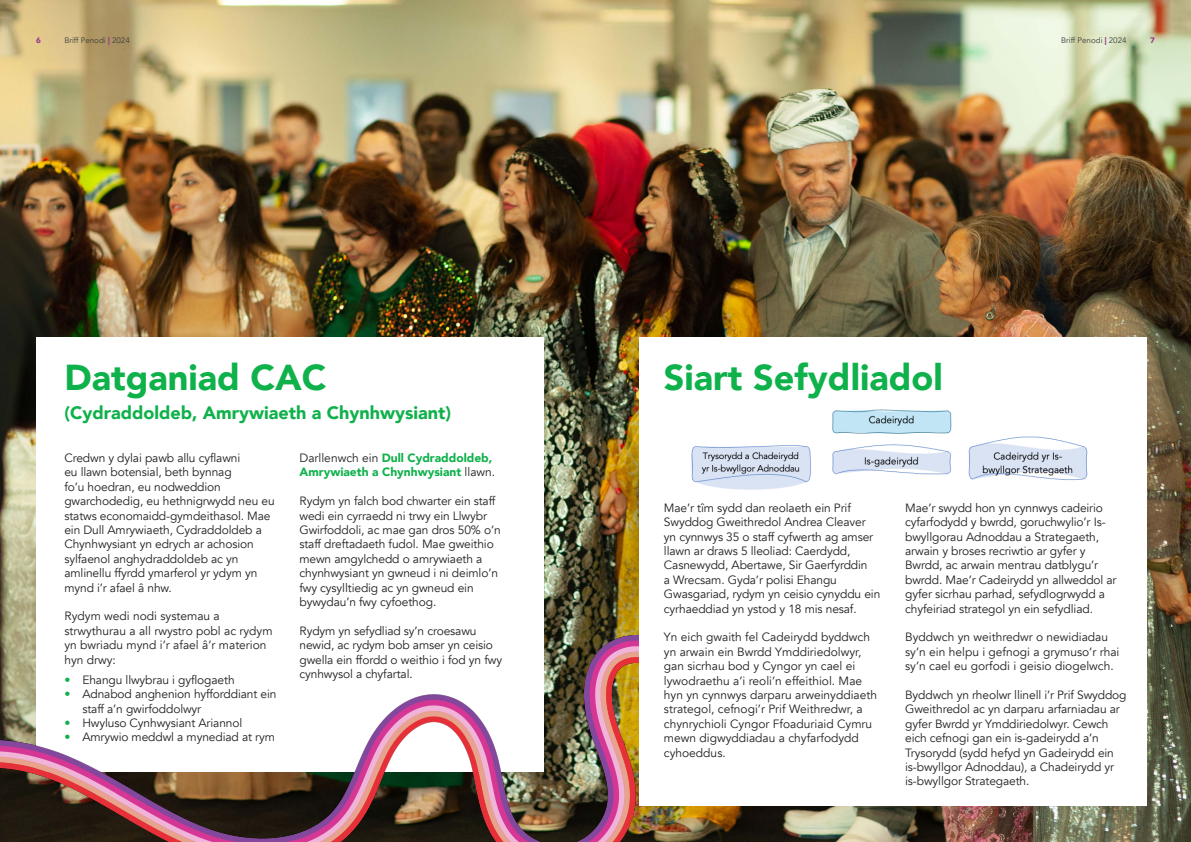
<style>
.page{position:relative;width:1191px;height:842px;background:#fff}
.page>*{position:absolute;margin:0;border:0;box-sizing:border-box;transform-origin:0 0}
.t1{font:900 36px "Avenir";color:#0fb14b}
.t2{font:900 18px "Avenir";color:#0fb14b}
.t3{font:12px/14.4px "Avenir";letter-spacing:-.01em;color:#231f20}
.t4{font:900 12px/14.4px "Avenir";color:#0fb14b}
.t5{font:8px "Avenir";color:#3e3e3f}
.t6{font:900 8px "Avenir";color:#96368c}
.s1{font-weight:900;color:#96368c}
.s2{font-weight:800;color:#0fb14b}
.s3{font-weight:400;color:#231f20}
</style>
<div class="page">
<img style="left:0;top:0;width:1191px;height:842px">
<img style="left:0;top:636px;width:677px;height:206px">
<div style="left:36px;top:337px;width:507px;height:434px;background:#fff"></div>
<div style="left:639px;top:337px;width:508px;height:469px;background:#fff"></div>
<img style="left:691px;top:409px;width:397px;height:81px">
<p class="t6" style="left:36px;top:33px;width:6px">6</p>
<p class="t5" style="left:64px;top:35px;width:67px">Briff Penodi <span class="s1">|</span> 2024</p>
<p class="t5" style="left:1061px;top:35px;width:67px">Briff Penodi <span class="s1">|</span> 2024</p>
<p class="t6" style="left:1150px;top:33px;width:6px">7</p>
<h1 class="t1" style="left:64px;top:347px;width:264px">Datganiad CAC</h1>
<h1 class="t1" style="left:664px;top:347px;width:280px">Siart Sefydliadol</h1>
<h2 class="t2" style="left:64px;top:397px;width:388px">(Cydraddoldeb, Amrywiaeth a Chynhwysiant)</h2>
<p class="t3" style="left:64px;top:451px;width:212px">Credwn y dylai pawb allu cyflawni<br>eu llawn botensial, beth bynnag<br>fo’u hoedran, eu nodweddion gwarchodedig, eu hethnigrwydd neu eu statws economaidd-gymdeithasol. Mae ein Dull Amrywiaeth, Cydraddoldeb a Chynhwysiant yn edrych ar achosion sylfaenol anghydraddoldeb ac yn amlinellu ffyrdd ymarferol yr ydym yn mynd i’r afael â nhw.</p>
<p class="t3" style="left:64px;top:609px;width:210px">Rydym wedi nodi systemau a strwythurau a all rwystro pobl ac rydym yn bwriadu mynd i’r afael â’r materion hyn drwy:</p>
<p class="t3" style="left:64px;top:673px;width:172px"><span class="s2">•</span> Ehangu llwybrau i gyflogaeth</p>
<p class="t3" style="left:82px;top:687px;width:196px;text-indent:-18px"><span class="s2">•</span> Adnabod anghenion hyfforddiant ein staff a’n gwirfoddolwyr</p>
<p class="t3" style="left:64px;top:716px;width:179px"><span class="s2">•</span> Hwyluso Cynhwysiant Ariannol</p>
<p class="t3" style="left:64px;top:730px;width:212px"><span class="s2">•</span> Amrywio meddwl a mynediad at rym</p>
<p class="t4" style="left:299px;top:450px;width:197px"><span class="s3">Darllenwch ein</span> Dull Cydraddoldeb,<br>Amrywiaeth a Chynhwysiant <span class="s3">llawn.</span></p>
<p class="t3" style="left:299px;top:494px;width:203px">Rydym yn falch bod chwarter ein staff wedi ein cyrraedd ni trwy ein Llwybr Gwirfoddoli, ac mae gan dros 50% o’n staff dreftadaeth fudol. Mae gweithio mewn amgylchedd o amrywiaeth a chynhwysiant yn gwneud i ni deimlo’n fwy cysylltiedig ac yn gwneud ein bywydau’n fwy cyfoethog.</p>
<p class="t3" style="left:299px;top:624px;width:204px">Rydym yn sefydliad sy’n croesawu newid, ac rydym bob amser yn ceisio gwella ein ffordd o weithio i fod yn fwy cynhwysol a chyfartal.</p>
<p class="t3" style="left:664px;top:501px;width:218px">Mae’r tîm sydd dan reolaeth ein Prif Swyddog Gweithredol Andrea Cleaver yn cynnwys 35 o staff cyfwerth ag amser llawn ar draws 5 lleoliad: Caerdydd, Casnewydd, Abertawe, Sir Gaerfyrddin<br>a Wrecsam. Gyda’r polisi Ehangu Gwasgariad, rydym yn ceisio cynyddu ein cyrhaeddiad yn ystod y 18 mis nesaf.</p>
<p class="t3" style="left:664px;top:630px;width:215px">Yn eich gwaith fel Cadeirydd byddwch yn arwain ein Bwrdd Ymddiriedolwyr, gan sicrhau bod y Cyngor yn cael ei lywodraethu a’i reoli’n effeithiol. Mae hyn yn cynnwys darparu arweinyddiaeth strategol, cefnogi’r Prif Weithredwr, a chynrychioli Cyngor Ffoaduriaid Cymru mewn digwyddiadau a chyfarfodydd cyhoeddus.</p>
<p class="t3" style="left:905px;top:501px;width:213px">Mae’r swydd hon yn cynnwys cadeirio cyfarfodydd y bwrdd, goruchwylio’r Is&shy;bwyllgorau Adnoddau a Strategaeth, arwain y broses recriwtio ar gyfer y Bwrdd, ac arwain mentrau datblygu’r bwrdd. Mae’r Cadeirydd yn allweddol ar gyfer sicrhau parhad, sefydlogrwydd a chyfeiriad strategol yn ein sefydliad.</p>
<p class="t3" style="left:905px;top:630px;width:216px">Byddwch yn weithredwr o newidiadau sy’n ein helpu i gefnogi a grymuso’r rhai sy’n cael eu gorfodi i geisio diogelwch.</p>
<p class="t3" style="left:905px;top:688px;width:223px">Byddwch yn rheolwr llinell i’r Prif Swyddog Gweithredol ac yn darparu arfarniadau ar gyfer Bwrdd yr Ymddiriedolwyr. Cewch eich cefnogi gan ein is-gadeirydd a’n Trysorydd (sydd hefyd yn Gadeirydd ein is-bwyllgor Adnoddau), a Chadeirydd yr is-bwyllgor Strategaeth.</p>
</div>
